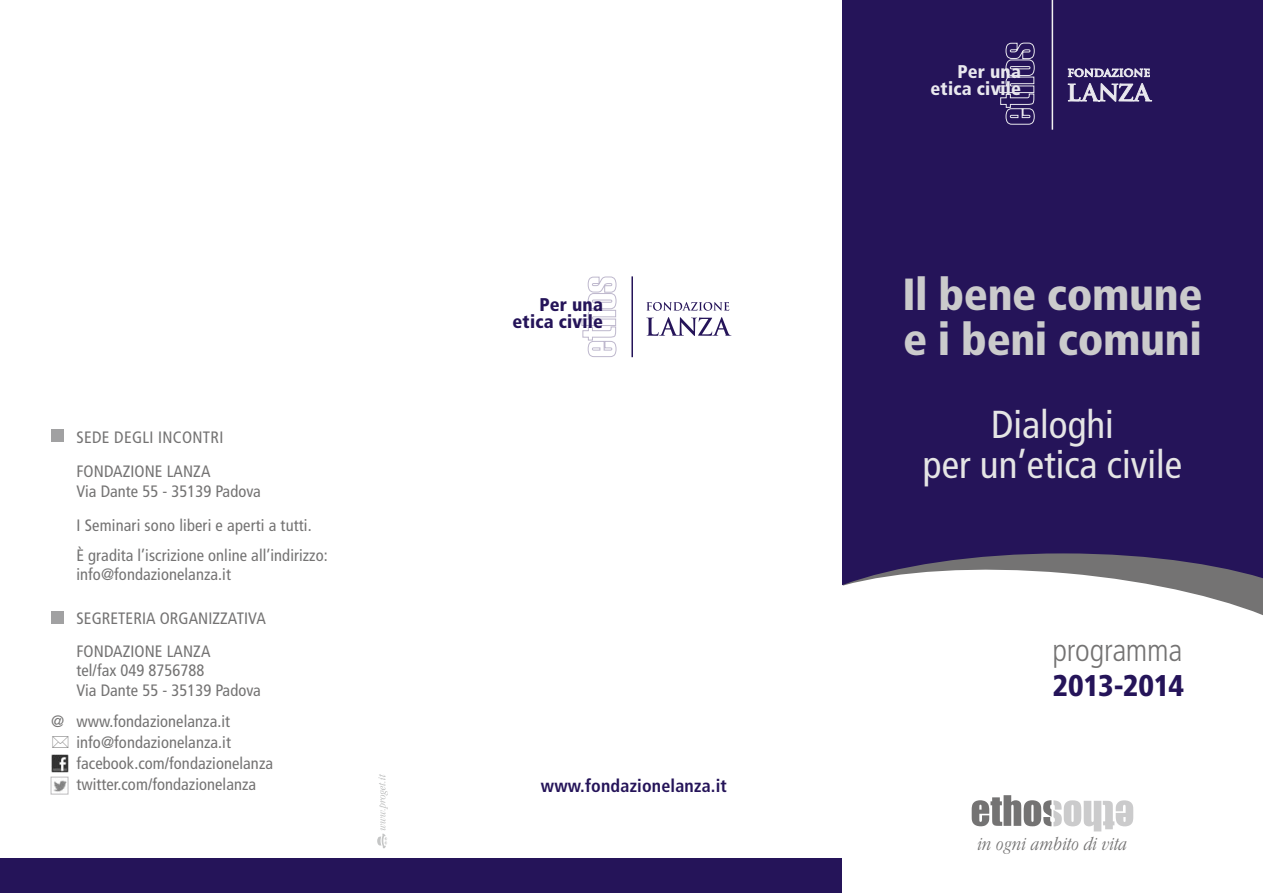
<style>
.page{position:relative;width:1263px;height:893px;background:#fff}
.page>*{position:absolute;margin:0;border:0;box-sizing:border-box;transform-origin:0 0}
.t1{font:900 condensed 45px/45px "Frutiger";letter-spacing:-.01em;color:#cbcbcc}
.t2{font:condensed 39px/40.5px "Frutiger";color:#e5e5e5;text-align:center}
.t3{font:300 condensed 31.5px "Frutiger";letter-spacing:-.01em;color:#747373}
.t4{font:900 condensed 30px "Frutiger";letter-spacing:-.005em;color:#251459}
.t5{font:italic 300 condensed 18.9px "Garamond";letter-spacing:.02em;color:#747373}
.t6{font:900 condensed 18.45px/17px "Frutiger";letter-spacing:.01em;color:#e9e8ee;text-align:right}
.t7{font:900 condensed 18.45px/17px "Frutiger";letter-spacing:.015em;color:#251459;text-align:right}
.t8{font:700 condensed 18px "Frutiger";letter-spacing:.01em;color:#251459}
.t9{font:condensed 16.5px/21px "Frutiger";letter-spacing:.005em;color:#747373}
</style>
<div class="page">
<div style="left:842px;top:0;width:421px;height:425px;background:#251459"></div>
<svg style="left:843px;top:585px;width:420px;height:30px"></svg>
<svg style="left:842px;top:425px;width:421px;height:160px;background:#362863"></svg>
<div style="left:0;top:859px;width:842px;height:34px;background:#251459"></div>
<div style="left:51px;top:611px;width:13px;height:13px;background:#a1a1a2"></div>
<svg style="left:972px;top:795px;width:161px;height:36px"></svg>
<svg style="left:999px;top:42px;width:36px;height:83px"></svg>
<svg style="left:1068px;top:68px;width:84px;height:34px"></svg>
<svg style="left:377px;top:774px;width:11px;height:74px"></svg>
<hr style="left:1052px;top:0;width:1px;height:130px;background:#f2f2f2">
<div style="left:51px;top:429px;width:13px;height:13px;background:#a1a1a2"></div>
<hr style="left:631px;top:276px;width:2px;height:81px;background:#251459">
<svg style="left:581px;top:276px;width:36px;height:81px"></svg>
<svg style="left:646px;top:317px;width:85px;height:19px"></svg>
<svg style="left:646px;top:302px;width:83px;height:9px"></svg>
<img style="left:51px;top:755px;width:17px;height:17px">
<img style="left:53px;top:780px;width:13px;height:12px">
<div style="left:51px;top:777px;width:17px;height:17px;border:1px solid #bdbcbe"></div>
<p class="t9" style="left:77px;top:420px;width:148px;line-height:34.5px">Sede degli incontri<br>Fondazione Lanza</p>
<p class="t9" style="left:77px;top:474px;width:237px;line-height:33.8px">Via Dante 55 - 35139 Padova<br>I Seminari sono liberi e aperti a tutti.</p>
<p class="t9" style="left:77px;top:545px;width:253px;line-height:19.5px">È gradita l’iscrizione online all’indirizzo: info@fondazionelanza.it</p>
<p class="t9" style="left:77px;top:601px;width:191px;line-height:33px">Segreteria organizzativa<br>Fondazione Lanza</p>
<p class="t9" style="left:77px;top:661px;width:186px;line-height:19.5px">tel/fax 049 8756788<br>Via Dante 55 - 35139 Padova</p>
<p class="t9" style="left:77px;top:711px;width:198px;text-indent:-26px">@ www.fondazionelanza.it info@fondazionelanza.it facebook.com/fondazionelanza twitter.com/fondazionelanza</p>
<p class="t7" style="left:512px;top:296px;width:92px">Per una etica civile</p>
<p class="t8" style="left:541px;top:775px;width:187px">www.fondazionelanza.it</p>
<p class="t6" style="left:930px;top:63px;width:92px">Per una etica civile</p>
<h1 class="t1" style="left:902px;top:272px;width:302px">Il bene comune e i beni comuni</h1>
<h2 class="t2" style="left:923px;top:404px;width:261px">Dialoghi<br>per un’etica civile</h2>
<h3 class="t3" style="left:1052px;top:633px;width:131px">programma</h3>
<h3 class="t4" style="left:1052px;top:667px;width:133px">2013-2014</h3>
<p class="t5" style="left:978px;top:834px;width:151px">in ogni ambito di vita</p>
</div>
